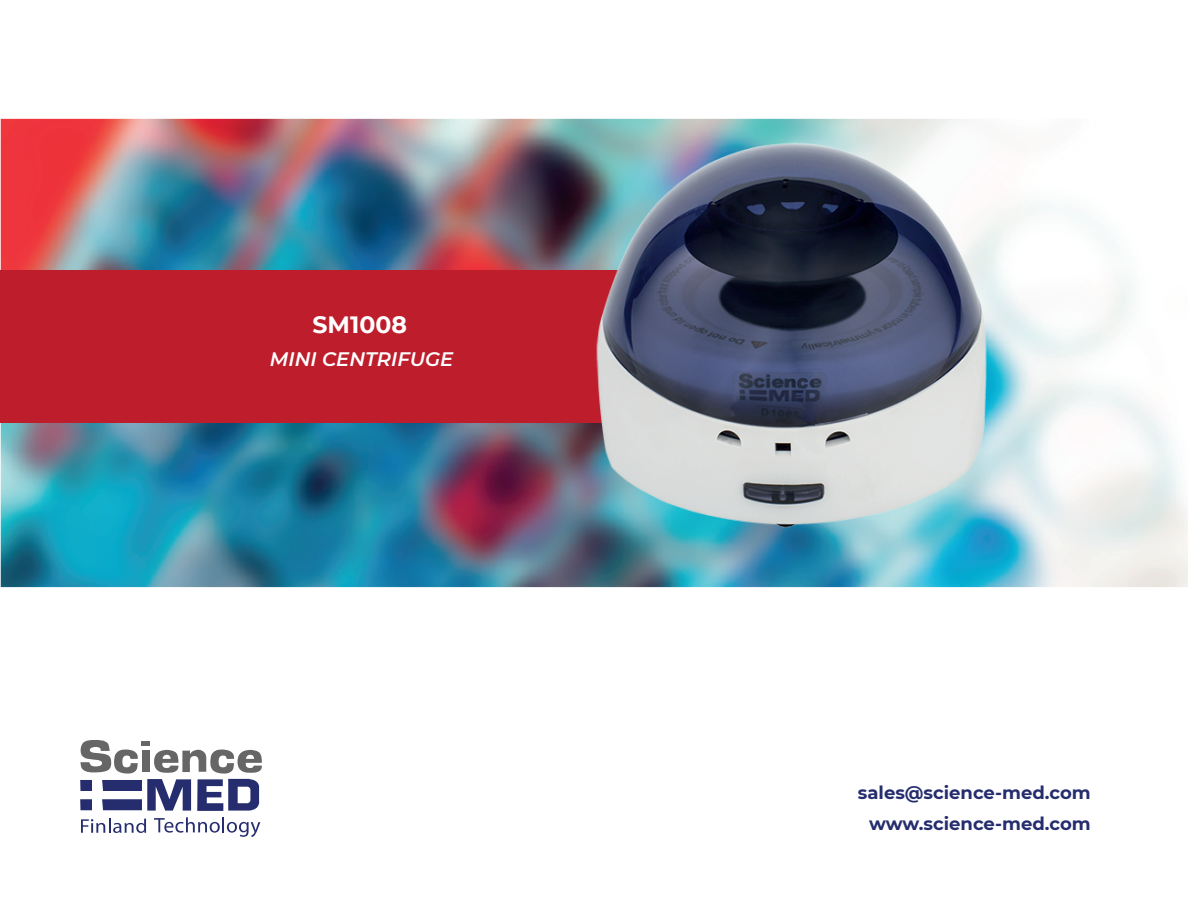
<style>
.page{position:relative;width:1188px;height:918px;background:#fff}
.page>*{position:absolute;margin:0;border:0;box-sizing:border-box;transform-origin:0 0}
.t1{font:700 23.55px "Montserrat";color:#fff}
.t2{font:italic 600 19.5px "Montserrat";color:#fff}
.t3{font:700 18px/31.5px "Montserrat";color:#252d6e;text-align:right}
</style>
<div class="page">
<img style="left:0;top:118px;width:1188px;height:470px">
<div style="left:0;top:270px;width:800px;height:153px;background:#be1d2c"></div>
<svg style="left:81px;top:819px;width:65px;height:14px"></svg>
<svg style="left:154px;top:817px;width:106px;height:20px"></svg>
<svg style="left:80px;top:740px;width:182px;height:71px"></svg>
<img style="left:582px;top:128px;width:421px;height:409px">
<h1 class="t1" style="left:313px;top:307px;width:96px">SM1008</h1>
<p class="t2" style="left:270px;top:345px;width:185px">MINI CENTRIFUGE</p>
<p class="t3" style="left:858px;top:776px;width:234px">sales@science-med.com www.science-med.com</p>
</div>
